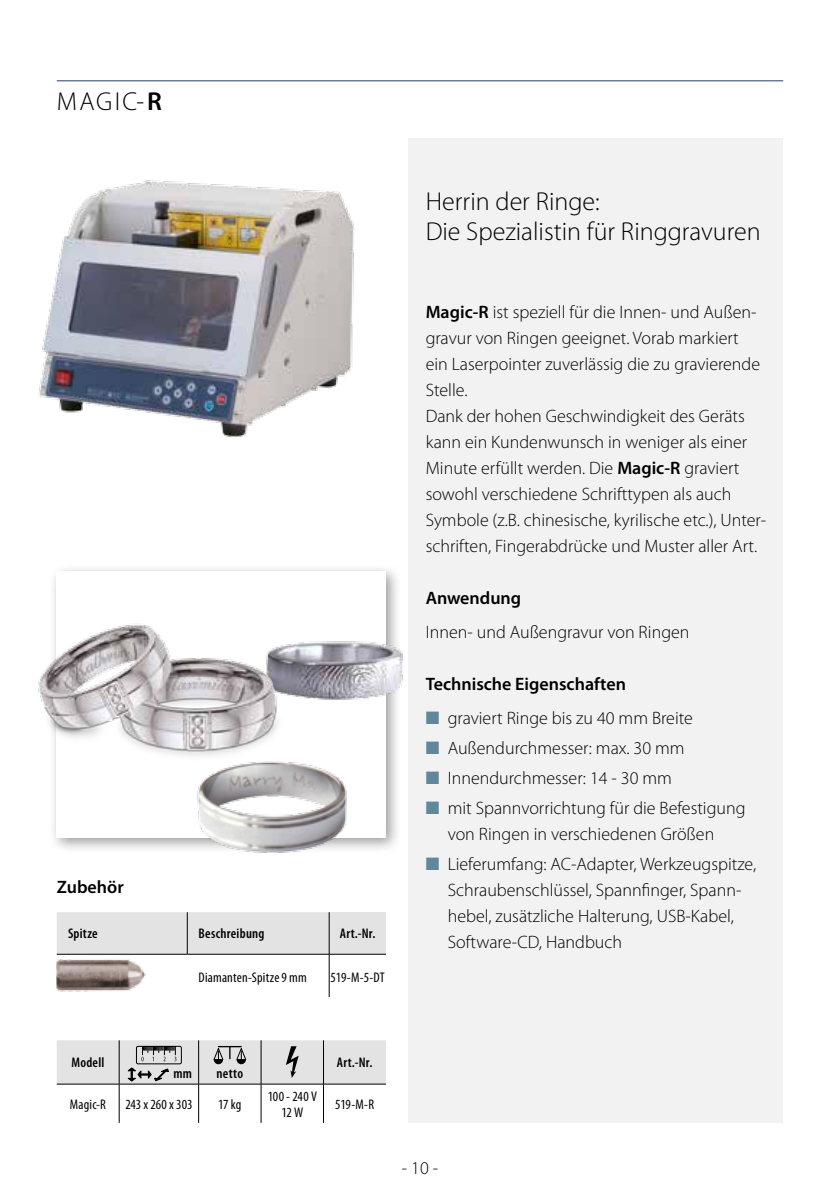
<style>
.page{position:relative;width:840px;height:1191px;background:#fff}
.page>*{position:absolute;margin:0;border:0;box-sizing:border-box;transform-origin:0 0}
.t1{font:300 26px/30px "Myriad Pro";color:#000}
.t2{font:300 18px/26px "Myriad Pro";color:#000}
.t3{font:600 18px "Myriad Pro";color:#000}
.t4{font:condensed 14px/16px "Myriad Pro";letter-spacing:.01em;color:#000;text-align:center}
.t5{font:600 condensed 14px "Myriad Pro";letter-spacing:.02em;color:#000}
.s1{font-weight:600}
.s2{color:#61889a}
</style>
<div class="page">
<div style="left:49px;top:563px;width:353px;height:291px;background:#000;opacity:.4"></div>
<div style="left:57px;top:571px;width:329px;height:267px;background:#fff"></div>
<div style="left:408px;top:139px;width:374px;height:983px;background:#f2f2f2"></div>
<hr style="left:57px;top:80px;width:725px;height:1px;background:#243d70">
<hr style="left:119px;top:1084px;width:1px;height:38px;background:#000">
<hr style="left:198px;top:1084px;width:1px;height:38px;background:#000">
<hr style="left:260px;top:1084px;width:1px;height:38px;background:#000">
<hr style="left:323px;top:1084px;width:1px;height:38px;background:#000">
<svg style="left:57px;top:1040px;width:329px;height:44px;background:#d2d2d2"></svg>
<img style="left:39px;top:180px;width:316px;height:257px">
<img style="left:304px;top:585px;width:99px;height:170px">
<img style="left:188px;top:723px;width:168px;height:131px">
<svg style="left:57px;top:912px;width:329px;height:84px"></svg>
<hr style="left:187px;top:912px;width:1px;height:42px;background:#000">
<hr style="left:328px;top:912px;width:1px;height:42px;background:#000">
<hr style="left:57px;top:954px;width:130px;height:1px;background:#000">
<hr style="left:187px;top:954px;width:142px;height:1px;background:#000">
<hr style="left:328px;top:954px;width:1px;height:42px;background:#000">
<hr style="left:329px;top:954px;width:57px;height:1px;background:#000">
<img style="left:57px;top:957px;width:97px;height:39px">
<img style="left:38px;top:608px;width:266px;height:170px">
<h1 class="t1" style="left:57px;top:87px;width:107px">MAGIC-<span class="s1">R</span></h1>
<p class="t3" style="left:57px;top:876px;width:68px">Zubehör</p>
<p class="t5" style="left:68px;top:925px;width:31px">Spitze</p>
<p class="t5" style="left:198px;top:925px;width:67px">Beschreibung</p>
<p class="t5" style="left:340px;top:925px;width:37px">Art.-Nr.</p>
<p class="t4" style="left:198px;top:968px;width:110px">Diamanten-Spitze 9 mm</p>
<p class="t4" style="left:330px;top:968px;width:56px">519-M-5-DT</p>
<h1 class="t1" style="left:425px;top:186px;width:336px">Herrin der Ringe:<br>Die Spezialistin für Ringgravuren</h1>
<p class="t2" style="left:425px;top:299px;width:342px"><span class="s1">Magic-R</span> ist speziell für die Innen- und Außen&shy;gravur von Ringen geeignet. Vorab markiert<br>ein Laserpointer zuverlässig die zu gravierende Stelle.<br>Dank der hohen Geschwindigkeit des Geräts kann ein Kundenwunsch in weniger als einer Minute erfüllt werden. Die <span class="s1">Magic-R</span> graviert sowohl verschiedene Schrifttypen als auch Symbole (z.B. chinesische, kyrilische etc.), Unter&shy;schriften, Fingerabdrücke und Muster aller Art.</p>
<p class="t3" style="left:425px;top:586px;width:97px">Anwendung</p>
<p class="t2" style="left:425px;top:619px;width:265px">Innen- und Außengravur von Ringen</p>
<p class="t3" style="left:425px;top:672px;width:202px">Technische Eigenschaften</p>
<p class="t2" style="left:425px;top:705px;width:269px"><span class="s2">■</span> graviert Ringe bis zu 40 mm Breite</p>
<p class="t2" style="left:425px;top:735px;width:260px"><span class="s2">■</span> Außendurchmesser: max. 30 mm</p>
<p class="t2" style="left:425px;top:765px;width:248px"><span class="s2">■</span> Innendurchmesser: 14 - 30 mm</p>
<p class="t2" style="left:425px;top:795px;width:321px;text-align:center"><span class="s2">■</span> mit Spannvorrichtung für die Befestigung von Ringen in verschiedenen Größen</p>
<p class="t2" style="left:447px;top:851px;width:310px;text-indent:-22px"><span class="s2">■</span> Lieferumfang: AC-Adapter, Werkzeugspitze, Schraubenschlüssel, Spannfinger, Spann&shy;hebel, zusätzliche Halterung, USB-Kabel, Software-CD, Handbuch</p>
<p class="t5" style="left:71px;top:1054px;width:123px">Modell ↕↔↕mm</p>
<p class="t5" style="left:216px;top:1065px;width:28px">netto</p>
<p class="t5" style="left:337px;top:1054px;width:37px">Art.-Nr.</p>
<p class="t4" style="left:70px;top:1096px;width:38px">Magic-R</p>
<p class="t4" style="left:125px;top:1096px;width:69px">243 x 260 x 303</p>
<p class="t4" style="left:218px;top:1096px;width:25px">17 kg</p>
<p class="t4" style="left:267px;top:1088px;width:51px">100 - 240 V<br>12 W</p>
<p class="t4" style="left:335px;top:1096px;width:41px">519-M-R</p>
<p class="t2" style="left:401px;top:1155px;width:38px">- 10 -</p>
</div>
